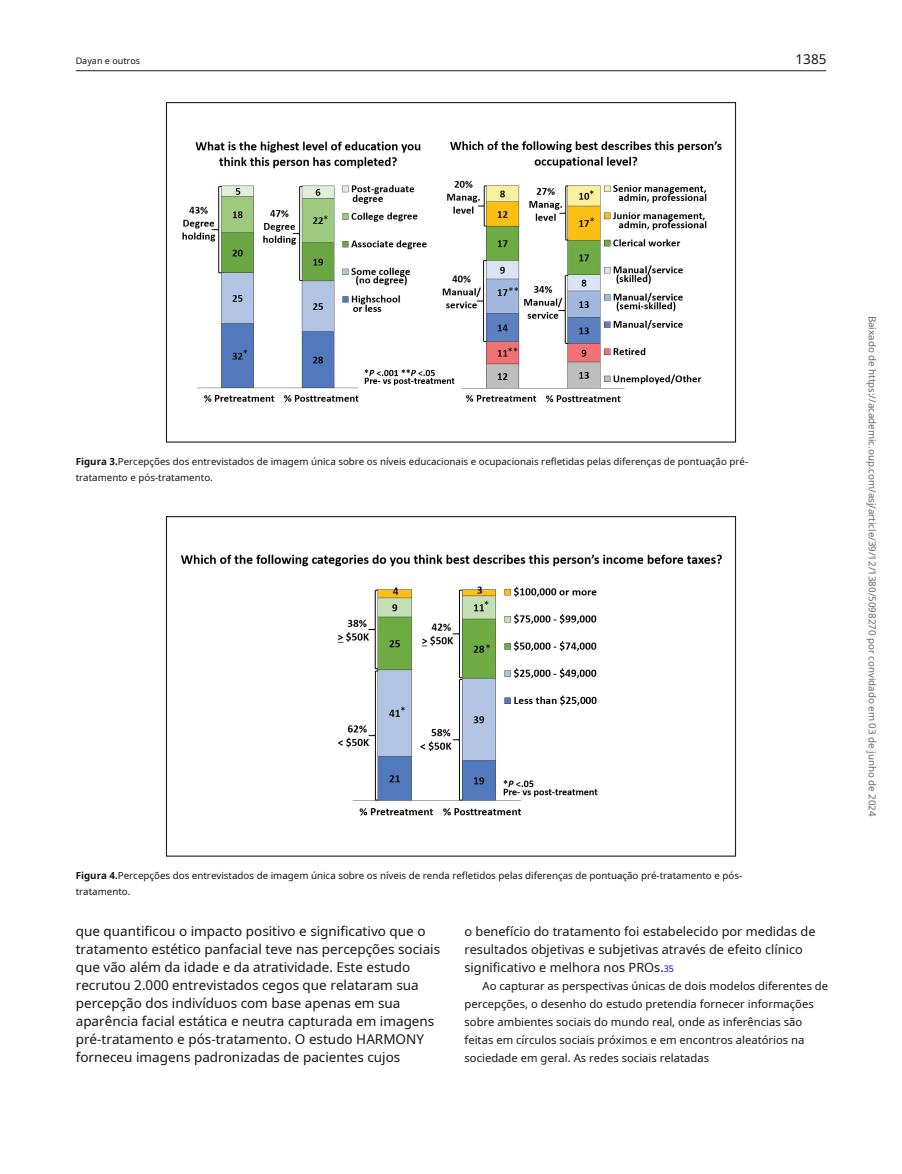
<style>
.page{position:relative;width:902px;height:1174px;background:#fff}
.page>*{position:absolute;margin:0;border:0;box-sizing:border-box;transform-origin:0 0}
.t1{font:13.5px/18px "Noto Sans";color:#171615}
.t2{font:12.75px/18px "Noto Sans";color:#171615}
.t3{font:11.25px/18px "Noto Sans";color:#171615}
.t4{font:9.75px/15.8px "Noto Sans";color:#171615}
.t5{font:9.75px "Noto Sans";color:#666}
.t6{font:9px "Noto Sans";color:#171615}
.s1{font-weight:700}
.s2{font-size:9px;color:#00f}
</style>
<div class="page">
<hr style="left:76px;top:70px;width:750px;height:1px;background:#231f20">
<img style="left:181px;top:554px;width:541px;height:262px">
<img style="left:182px;top:141px;width:540px;height:262px">
<p class="t6" style="left:76px;top:55px;width:66px">Dayan e outros</p>
<p class="t1" style="left:795px;top:50px;width:32px">1385</p>
<p class="t4" style="left:76px;top:453px;width:674px"><span class="s1">Figura 3.</span>Percepções dos entrevistados de imagem única sobre os níveis educacionais e ocupacionais refletidas pelas diferenças de pontuação pré&shy;tratamento e pós-tratamento.</p>
<p class="t4" style="left:76px;top:867px;width:667px"><span class="s1">Figura 4.</span>Percepções dos entrevistados de imagem única sobre os níveis de renda refletidos pelas diferenças de pontuação pré-tratamento e pós&shy;tratamento.</p>
<p class="t1" style="left:76px;top:921px;width:366px">que quantificou o impacto positivo e significativo que o tratamento estético panfacial teve nas percepções sociais que vão além da idade e da atratividade. Este estudo recrutou 2.000 entrevistados cegos que relataram sua percepção dos indivíduos com base apenas em sua aparência facial estática e neutra capturada em imagens pré-tratamento e pós-tratamento. O estudo HARMONY forneceu imagens padronizadas de pacientes cujos</p>
<p class="t2" style="left:464px;top:921px;width:352px">o benefício do tratamento foi estabelecido por medidas de resultados objetivas e subjetivas através de efeito clínico significativo e melhora nos PROs.<span class="s2">35</span></p>
<p class="t3" style="left:464px;top:976px;width:365px;text-indent:18px">Ao capturar as perspectivas únicas de dois modelos diferentes de percepções, o desenho do estudo pretendia fornecer informações sobre ambientes sociais do mundo real, onde as inferências são feitas em círculos sociais próximos e em encontros aleatórios na sociedade em geral. As redes sociais relatadas</p>
<p class="t5" style="left:879px;top:315px;width:502px;rotate:90deg">Baixado de https://academic.oup.com/asj/article/39/12/1380/5098270 por convidado em 03 de junho de 2024</p>
</div>
